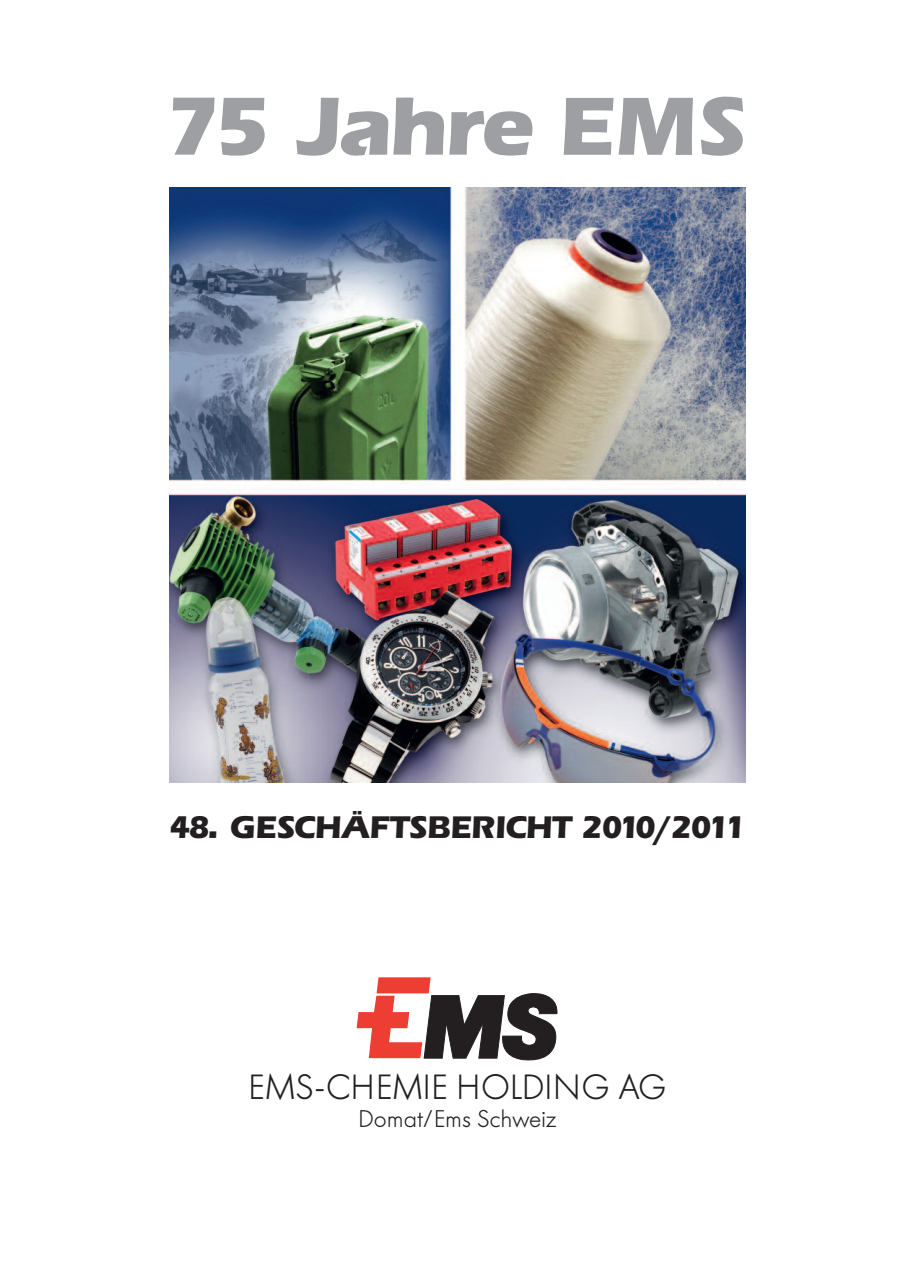
<style>
.page{position:relative;width:915px;height:1276px;background:#fff}
.page>*{position:absolute;margin:0;border:0;box-sizing:border-box;transform-origin:0 0}
.t1{font:700 81px "Eras BQ";color:#9d9fa2}
.t2{font:300 34.8px "Futura BQ";letter-spacing:.005em;color:#231f20}
.t3{font:700 30.75px "Eras BQ";letter-spacing:.02em;color:#231f20}
.t4{font:300 24px "Futura BQ";letter-spacing:-.005em;color:#231f20}
</style>
<div class="page">
<img style="left:169px;top:187px;width:576px;height:595px">
<svg style="left:356px;top:977px;width:201px;height:83px"></svg>
<h1 class="t1" style="left:167px;top:83px;width:577px">75 Jahre EMS</h1>
<p class="t3" style="left:170px;top:811px;width:576px">48. GESCHÄFTSBERICHT 2010/2011</p>
<p class="t2" style="left:248px;top:1068px;width:419px">EMS-CHEMIE HOLDING AG</p>
<p class="t4" style="left:358px;top:1106px;width:199px">Domat/Ems Schweiz</p>
</div>
